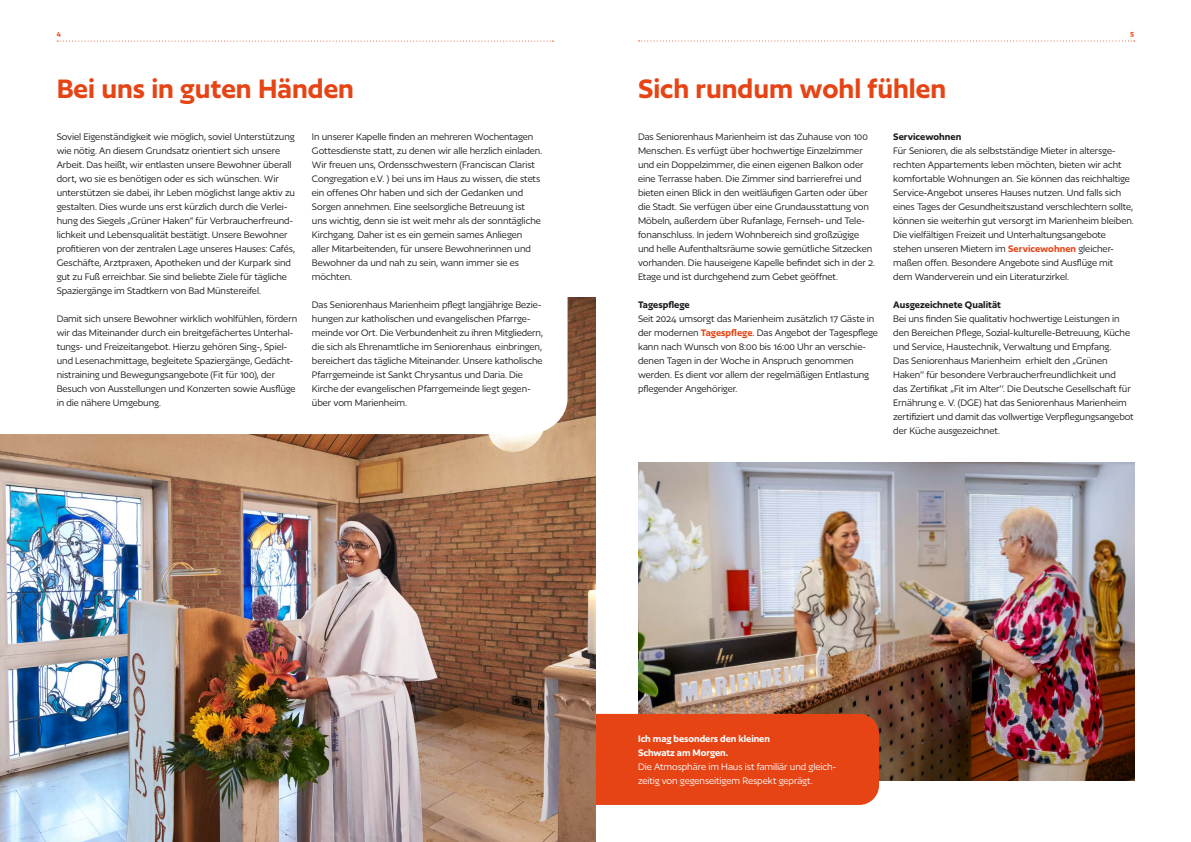
<style>
.page{position:relative;width:1191px;height:842px;background:#fff}
.page>*{position:absolute;margin:0;border:0;box-sizing:border-box;transform-origin:0 0}
.t1{font:600 31px "Author";color:#e64415}
.t2{font:11px/14px "Author";letter-spacing:-.005em;color:#1a171c}
.t3{font:11px/14px "Author";letter-spacing:-.005em;color:#fff}
.t4{font:600 11px "Author";color:#1a171c}
.t5{font:600 11px/14px "Author";letter-spacing:-.005em;color:#fff}
.t6{font:600 8px "Author";color:#e64415}
.s1{font-weight:600;color:#e64415}
</style>
<div class="page">
<img style="left:638px;top:462px;width:496px;height:318px">
<div style="left:595px;top:714px;width:284px;height:91px;background:#e64415"></div>
<img style="left:0;top:297px;width:595px;height:545px">
<svg style="left:0;top:40px;width:567px;height:394px"></svg>
<svg style="left:638px;top:40px;width:496px;height:1px"></svg>
<svg style="left:57px;top:41px;width:496px;height:1px"></svg>
<p class="t6" style="left:57px;top:29px;width:6px">4</p>
<p class="t6" style="left:1130px;top:29px;width:6px">5</p>
<h1 class="t1" style="left:57px;top:73px;width:299px">Bei uns in guten Händen</h1>
<p class="t2" style="left:57px;top:130px;width:240px">Soviel Eigenständigkeit wie möglich, soviel Unterstützung wie nötig. An diesem Grundsatz orientiert sich unsere Arbeit. Das heißt, wir entlasten unsere Bewohner überall dort, wo sie es benötigen oder es sich wünschen. Wir unterstützen sie dabei, ihr Leben möglichst lange aktiv zu gestalten. Dies wurde uns erst kürzlich durch die Verlei&shy;hung des Siegels „Grüner Haken“ für Verbraucherfreund&shy;lichkeit und Lebensqualität bestätigt. Unsere Bewohner profitieren von der zentralen Lage unseres Hauses: Cafés, Geschäfte, Arztpraxen, Apotheken und der Kurpark sind gut zu Fuß erreichbar. Sie sind beliebte Ziele für tägliche Spaziergänge im Stadtkern von Bad Münstereifel.</p>
<p class="t2" style="left:57px;top:312px;width:242px">Damit sich unsere Bewohner wirklich wohlfühlen, fördern wir das Miteinander durch ein breitgefächertes Unterhal&shy;tungs- und Freizeitangebot. Hierzu gehören Sing-, Spiel&shy;und Lesenachmittage, begleitete Spaziergänge, Gedächt&shy;nistraining und Bewegungsangebote (Fit für 100), der Besuch von Ausstellungen und Konzerten sowie Ausflüge in die nähere Umgebung.</p>
<p class="t2" style="left:312px;top:130px;width:232px">In unserer Kapelle finden an mehreren Wochentagen Gottesdienste statt, zu denen wir alle herzlich einladen.<br>Wir freuen uns, Ordensschwestern (Franciscan Clarist Congregation e.V. ) bei uns im Haus zu wissen, die stets ein offenes Ohr haben und sich der Gedanken und Sorgen annehmen. Eine seelsorgliche Betreuung ist uns wichtig, denn sie ist weit mehr als der sonntägliche Kirchgang. Daher ist es ein gemein sames Anliegen aller Mitarbeitenden, für unsere Bewohnerinnen und Bewohner da und nah zu sein, wann immer sie es möchten.</p>
<p class="t2" style="left:312px;top:298px;width:233px">Das Seniorenhaus Marienheim pflegt langjährige Bezie&shy;hungen zur katholischen und evangelischen Pfarrge&shy;meinde vor Ort. Die Verbundenheit zu ihren Mitgliedern, die sich als Ehrenamtliche im Seniorenhaus einbringen, bereichert das tägliche Miteinander. Unsere katholische Pfarrgemeinde ist Sankt Chrysantus und Daria. Die Kirche der evangelischen Pfarrgemeinde liegt gegen&shy;über vom Marienheim.</p>
<h1 class="t1" style="left:638px;top:73px;width:310px">Sich rundum wohl fühlen</h1>
<p class="t4" style="left:893px;top:131px;width:70px">Servicewohnen</p>
<p class="t2" style="left:893px;top:144px;width:242px">Für Senioren, die als selbstständige Mieter in altersge&shy;rechten Appartements leben möchten, bieten wir acht komfortable Wohnungen an. Sie können das reichhaltige Service-Angebot unseres Hauses nutzen. Und falls sich eines Tages der Gesundheitszustand verschlechtern sollte, können sie weiterhin gut versorgt im Marienheim bleiben.<br>Die vielfältigen Freizeit und Unterhaltungsangebote stehen unseren Mietern im <span class="s1">Servicewohnen</span> gleicher&shy;maßen offen. Besondere Angebote sind Ausflüge mit dem Wanderverein und ein Literaturzirkel.</p>
<p class="t4" style="left:893px;top:299px;width:109px">Ausgezeichnete Qualität</p>
<p class="t2" style="left:893px;top:312px;width:242px">Bei uns finden Sie qualitativ hochwertige Leistungen in den Bereichen Pflege, Sozial-kulturelle-Betreuung, Küche und Service, Haustechnik, Verwaltung und Empfang.<br>Das Seniorenhaus Marienheim erhielt den „Grünen Haken‘‘ für besondere Verbraucherfreundlichkeit und<br>das Zertifikat „Fit im Alter‘‘. Die Deutsche Gesellschaft für Ernährung e. V. (DGE) hat das Seniorenhaus Marienheim zertifiziert und damit das vollwertige Verpflegungsangebot der Küche ausgezeichnet.</p>
<p class="t2" style="left:638px;top:130px;width:239px">Das Seniorenhaus Marienheim ist das Zuhause von 100<br>Menschen. Es verfügt über hochwertige Einzelzimmer und ein Doppelzimmer, die einen eigenen Balkon oder eine Terrasse haben. Die Zimmer sind barrierefrei und bieten einen Blick in den weitläufigen Garten oder über die Stadt. Sie verfügen über eine Grundausstattung von Möbeln, außerdem über Rufanlage, Fernseh- und Tele&shy;fonanschluss. In jedem Wohnbereich sind großzügige und helle Aufenthaltsräume sowie gemütliche Sitzecken vorhanden. Die hauseigene Kapelle befindet sich in der 2.<br>Etage und ist durchgehend zum Gebet geöffnet.</p>
<p class="t4" style="left:638px;top:299px;width:53px">Tagespflege</p>
<p class="t2" style="left:638px;top:312px;width:241px">Seit 2024 umsorgt das Marienheim zusätzlich 17 Gäste in der modernen <span class="s1">Tagespflege</span>. Das Angebot der Tagespflege kann nach Wunsch von 8:00 bis 16:00 Uhr an verschie&shy;denen Tagen in der Woche in Anspruch genommen werden. Es dient vor allem der regelmäßigen Entlastung pflegender Angehöriger.</p>
<p class="t5" style="left:638px;top:732px;width:133px">Ich mag besonders den kleinen<br>Schwatz am Morgen.</p>
<p class="t3" style="left:638px;top:760px;width:199px">Die Atmosphäre im Haus ist familiär und gleich&shy;zeitig von gegenseitigem Respekt geprägt.</p>
</div>
